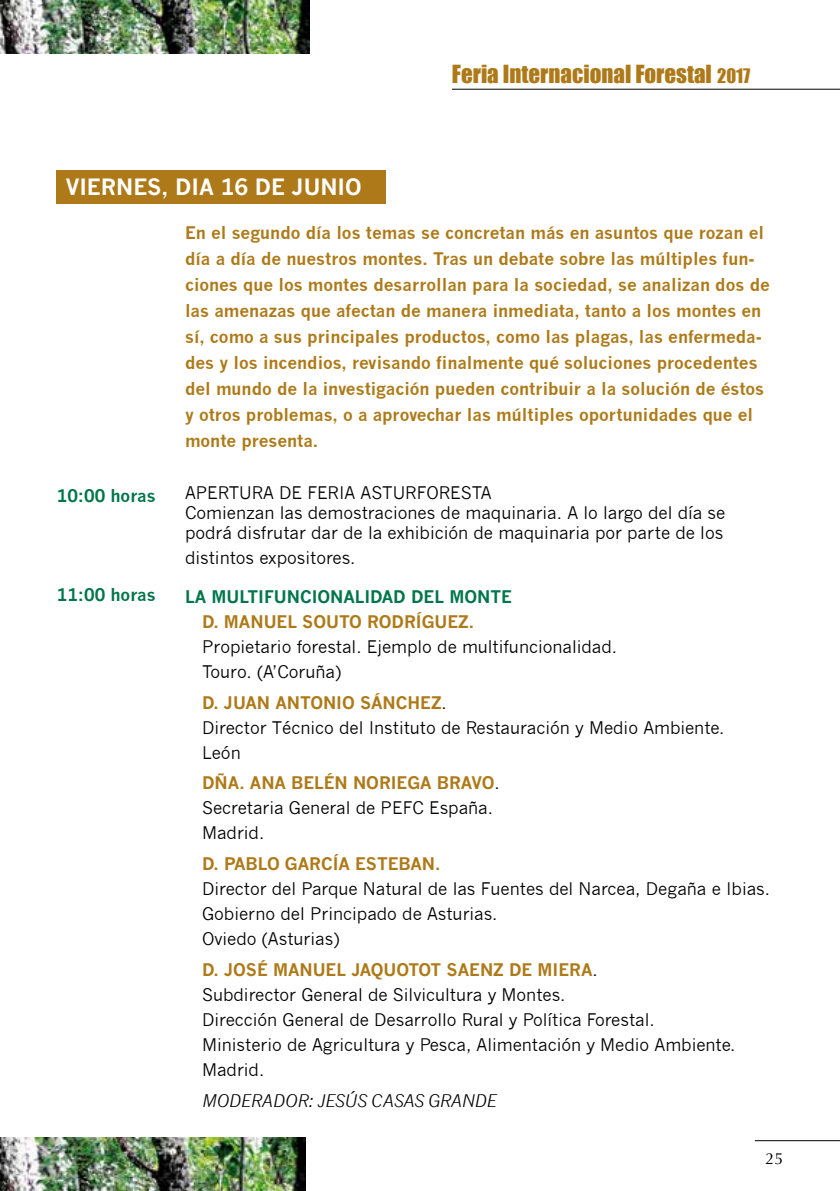
<style>
.page{position:relative;width:840px;height:1191px;background:#fff}
.page>*{position:absolute;margin:0;border:0;box-sizing:border-box;transform-origin:0 0}
.t1{font:23px "Impact";color:#ae7a19}
.t2{font:700 22px "News Gothic";letter-spacing:-.005em;color:#fff}
.t3{font:17px/25px "News Gothic";letter-spacing:-.005em;color:#000}
.t4{font:700 17px/26px "News Gothic";letter-spacing:-.005em;color:#ae7a19}
.t5{font:700 17px "News Gothic";letter-spacing:-.005em;color:#00754b}
.t6{font:italic 17px "News Gothic";color:#000}
.t7{font:16px "Optima";color:#000}
.s1{font-size:18.4px}
.s2{font-weight:700;color:#ae7a19}
</style>
<div class="page">
<hr style="left:754px;top:1140px;width:85px;height:1px;background:#000">
<hr style="left:451px;top:89px;width:388px;height:1px;background:#000">
<img style="left:0;top:0;width:309px;height:54px">
<img style="left:0;top:1137px;width:306px;height:54px">
<div style="left:57px;top:170px;width:328px;height:34px;background:#ae7a19"></div>
<p class="t2" style="left:66px;top:174px;width:37px">VIERNE</p>
<p class="t2" style="left:147px;top:174px;width:161px">S, DIA 16 DE JUN</p>
<p class="t2" style="left:337px;top:174px;width:26px">IO</p>
<h1 class="t1" style="left:451px;top:56px;width:300px">Feria Internacional Forestal <span class="s1">2017</span></h1>
<p class="t5" style="left:57px;top:485px;width:100px">10:00 horas</p>
<p class="t5" style="left:57px;top:584px;width:100px">11:00 horas</p>
<p class="t4" style="left:185px;top:220px;width:586px">En el segundo día los temas se concretan más en asuntos que rozan el día a día de nuestros montes. Tras un debate sobre las múltiples fun&shy;ciones que los montes desarrollan para la sociedad, se analizan dos de las amenazas que afectan de manera inmediata, tanto a los montes en sí, como a sus principales productos, como las plagas, las enfermeda&shy;des y los incendios, revisando finalmente qué soluciones procedentes del mundo de la investigación pueden contribuir a la solución de éstos y otros problemas, o a aprovechar las múltiples oportunidades que el monte presenta.</p>
<p class="t3" style="left:185px;top:483px;width:541px;line-height:20px">APERTURA DE FERIA ASTURFORESTA<br>Comienzan las demostraciones de maquinaria. A lo largo del día se podrá disfrutar dar de la exhibición de maquinaria por parte de los</p>
<p class="t3" style="left:185px;top:545px;width:172px">distintos expositores.</p>
<p class="t5" style="left:185px;top:586px;width:304px">LA MU LTIFUNCIONALIDAD DEL MONTE</p>
<p class="t4" style="left:202px;top:608px;width:178px">D. Manuel Souto Rod</p>
<p class="t4" style="left:404px;top:608px;width:71px">ríguez.</p>
<p class="t3" style="left:202px;top:634px;width:416px">Propietario forestal. Ejemplo de multifuncionalidad.<br>Touro. (A’Coruña)</p>
<p class="t3" style="left:202px;top:690px;width:523px"><span class="s2">D. Juan Antonio Sánch ez</span>.<br>Director Técnico del Instituto de Restauración y Medio Ambiente.<br>León</p>
<p class="t3" style="left:202px;top:771px;width:299px"><span class="s2">Dña. Ana Belén Nori ega Bravo</span>.<br>Secretaria General de PEFC España.<br>Madrid.</p>
<p class="t4" style="left:202px;top:850px;width:34px">D. pablo</p>
<p class="t4" style="left:285px;top:850px;width:157px">garcía esteban.</p>
<p class="t3" style="left:202px;top:876px;width:569px">Director del Parque Natural de las Fuentes del Narcea, Degaña e Ibias.<br>Gobierno del Principado de Asturias.<br>Oviedo (Asturias)</p>
<p class="t4" style="left:202px;top:956px;width:34px">D. Jos</p>
<p class="t3" style="left:202px;top:957px;width:534px;text-indent:55px"><span class="s2">é Manuel Jaquotot Saenz de Mi era</span>.<br>Subdirector General de Silvicultura y Montes.<br>Dirección General de Desarrollo Rural y Política Forestal.<br>Ministerio de Agricultura y Pesca, Alimentación y Medio Ambiente.<br>Madrid.</p>
<p class="t6" style="left:202px;top:1090px;width:27px">MODERADOR</p>
<p class="t6" style="left:308px;top:1090px;width:74px">: JESÚSCASAS</p>
<p class="t6" style="left:428px;top:1090px;width:13px">GRANDE</p>
<p class="t7" style="left:765px;top:1149px;width:19px">25</p>
</div>
